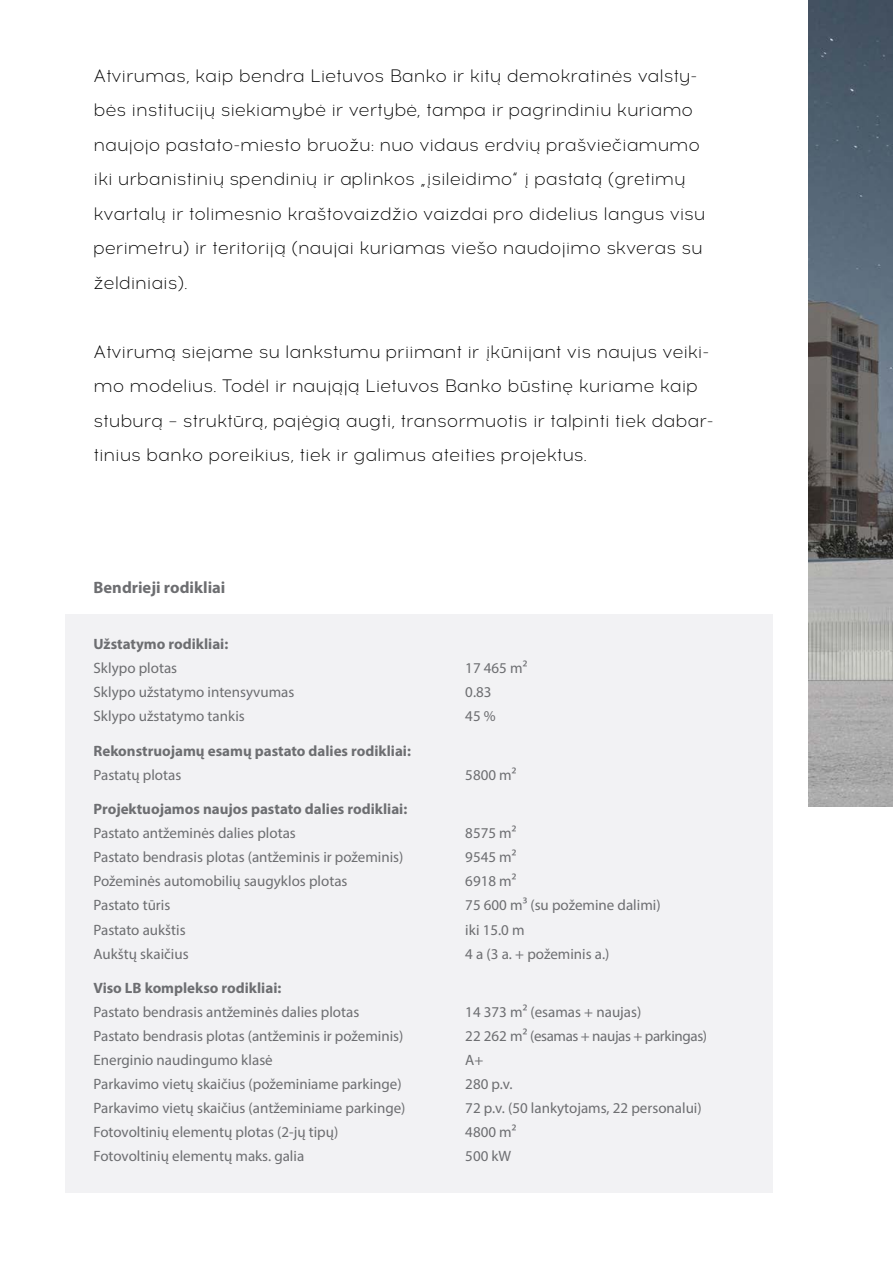
<style>
.page{position:relative;width:893px;height:1263px;background:#fff}
.page>*{position:absolute;margin:0;border:0;box-sizing:border-box;transform-origin:0 0}
.t1{font:300 18px/34.5px "Acrom";letter-spacing:-.01em;color:#000}
.t2{font:700 16.5px "Myriad Pro";color:#6d6e71}
.t3{font:15px "Myriad Pro";color:#6d6e71}
.t4{font:700 15px "Myriad Pro";color:#6d6e71}
.t5{font:15px "Myriad Pro";letter-spacing:-.025em;color:#6d6e71}
</style>
<div class="page">
<div style="left:65px;top:614px;width:707px;height:579px;background:#f2f2f4"></div>
<img style="left:809px;top:1px;width:84px;height:806px">
<p class="t1" style="left:94px;top:59px;width:613px">Atvirumas, kaip bendra Lietuvos Banko ir kitų demokratinės valsty&shy;bės institucijų siekiamybė ir vertybė, tampa ir pagrindiniu kuriamo naujojo pastato-miesto bruožu: nuo vidaus erdvių prašviečiamumo iki urbanistinių spendinių ir aplinkos „įsileidimo“ į pastatą (gretimų kvartalų ir tolimesnio kraštovaizdžio vaizdai pro didelius langus visu perimetru) ir teritoriją (naujai kuriamas viešo naudojimo skveras su želdiniais).</p>
<p class="t1" style="left:94px;top:335px;width:622px">Atvirumą siejame su lankstumu priimant ir įkūnijant vis naujus veiki&shy;mo modelius. Todėl ir naująją Lietuvos Banko būstinę kuriame kaip stuburą – struktūrą, pajėgią augti, transormuotis ir talpinti tiek dabar&shy;tinius banko poreikius, tiek ir galimus ateities projektus.</p>
<p class="t2" style="left:94px;top:577px;width:133px">Bendrieji rodikliai</p>
<p class="t4" style="left:94px;top:634px;width:136px">Užstatymo rodikliai:</p>
<p class="t3" style="left:94px;top:658px;width:85px">Sklypo plotas</p>
<p class="t3" style="left:465px;top:658px;width:64px">17 465 m²</p>
<p class="t3" style="left:94px;top:683px;width:202px">Sklypo užstatymo intensyvumas</p>
<p class="t3" style="left:465px;top:683px;width:28px">0.83</p>
<p class="t3" style="left:94px;top:707px;width:153px">Sklypo užstatymo tankis</p>
<p class="t3" style="left:465px;top:707px;width:32px">45 %</p>
<p class="t4" style="left:94px;top:741px;width:319px">Rekonstruojamų esamų pastato dalies rodikliai:</p>
<p class="t3" style="left:94px;top:765px;width:89px">Pastatų plotas</p>
<p class="t3" style="left:465px;top:765px;width:53px">5800 m²</p>
<p class="t4" style="left:94px;top:799px;width:315px">Projektuojamos naujos pastato dalies rodikliai:</p>
<p class="t3" style="left:94px;top:824px;width:204px">Pastato antžeminės dalies plotas</p>
<p class="t3" style="left:465px;top:824px;width:53px">8575 m²</p>
<p class="t3" style="left:94px;top:848px;width:311px">Pastato bendrasis plotas (antžeminis ir požeminis)</p>
<p class="t3" style="left:465px;top:848px;width:53px">9545 m²</p>
<p class="t3" style="left:94px;top:872px;width:255px">Požeminės automobilių saugyklos plotas</p>
<p class="t3" style="left:465px;top:872px;width:53px">6918 m²</p>
<p class="t3" style="left:94px;top:896px;width:78px">Pastato tūris</p>
<p class="t3" style="left:465px;top:896px;width:197px">75 600 m³ (su požemine dalimi)</p>
<p class="t3" style="left:94px;top:920px;width:94px">Pastato aukštis</p>
<p class="t3" style="left:465px;top:920px;width:61px">iki 15.0 m</p>
<p class="t3" style="left:94px;top:944px;width:97px">Aukštų skaičius</p>
<p class="t3" style="left:465px;top:944px;width:146px">4 a (3 a. + požeminis a.)</p>
<p class="t4" style="left:94px;top:978px;width:189px">Viso LB komplekso rodikliai:</p>
<p class="t3" style="left:94px;top:1003px;width:267px">Pastato bendrasis antžeminės dalies plotas</p>
<p class="t3" style="left:465px;top:1003px;width:178px">14 373 m² (esamas + naujas)</p>
<p class="t3" style="left:94px;top:1027px;width:311px">Pastato bendrasis plotas (antžeminis ir požeminis)</p>
<p class="t5" style="left:465px;top:1027px;width:243px">22 262 m² (esamas + naujas + parkingas)</p>
<p class="t3" style="left:94px;top:1051px;width:181px">Energinio naudingumo klasė</p>
<p class="t3" style="left:465px;top:1051px;width:20px">A+</p>
<p class="t3" style="left:94px;top:1075px;width:310px">Parkavimo vietų skaičius (požeminiame parkinge)</p>
<p class="t3" style="left:465px;top:1075px;width:49px">280 p.v.</p>
<p class="t3" style="left:94px;top:1099px;width:313px">Parkavimo vietų skaičius (antžeminiame parkinge)</p>
<p class="t3" style="left:465px;top:1099px;width:238px">72 p.v. (50 lankytojams, 22 personalui)</p>
<p class="t3" style="left:94px;top:1123px;width:246px">Fotovoltinių elementų plotas (2-jų tipų)</p>
<p class="t3" style="left:465px;top:1123px;width:53px">4800 m²</p>
<p class="t3" style="left:94px;top:1147px;width:212px">Fotovoltinių elementų maks. galia</p>
<p class="t3" style="left:465px;top:1147px;width:47px">500 kW</p>
</div>
